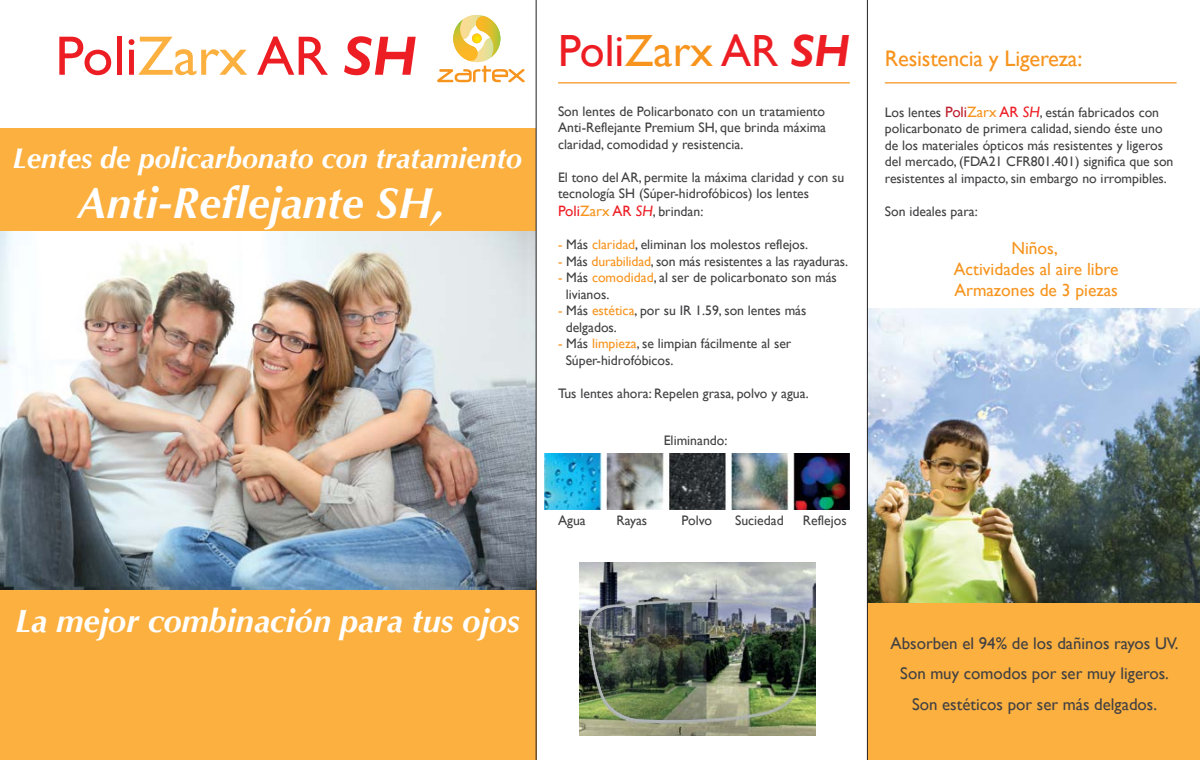
<style>
.page{position:relative;width:1200px;height:760px;background:#fff}
.page>*{position:absolute;margin:0;border:0;box-sizing:border-box;transform-origin:0 0}
.t1{font:55.62px "Gill Sans";color:#ed1d24}
.t2{font:italic 700 43.75px "Optima";color:#fff}
.t3{font:italic 700 32.5px "Optima";color:#fff}
.t4{font:italic 700 28.75px "Optima";color:#fff}
.t5{font:22.5px "Gill Sans";letter-spacing:-.01em;color:#f7941e}
.t6{font:17.5px/21px "Gill Sans";color:#f7941e;text-align:center}
.t7{font:16.88px/30px "Gill Sans";color:#414042;text-align:center}
.t8{font:13.75px/16.5px "Gill Sans";color:#414042}
.s1{color:#fbb040}
.s2{font-weight:700;font-style:italic}
.s3{font-size:45px;color:#ed1d24}
.s4{font-size:45px}
.s5{font-weight:700;font-style:italic;font-size:45px;color:#ed1d24}
.s6{font-size:15px;color:#be1e2d}
.s7{font-size:15px;color:#f7941e}
.s8{font-size:15px;color:#ed1d24}
.s9{font-style:italic;font-size:15px;color:#ed1d24}
.s10{color:#f7941e}
</style>
<div class="page">
<svg style="left:437px;top:15px;width:88px;height:67px"></svg>
<div style="left:1px;top:128px;width:535px;height:374px;background:#fbb040"></div>
<div style="left:0;top:580px;width:536px;height:179px;background:#fbb040"></div>
<img style="left:0;top:232px;width:535px;height:357px">
<img style="left:868px;top:308px;width:332px;height:295px">
<div style="left:867px;top:603px;width:333px;height:156px;background:#fbb040"></div>
<hr style="left:536px;top:0;width:1px;height:759px;background:#231f20">
<hr style="left:558px;top:82px;width:292px;height:1px;background:#f7941e">
<hr style="left:885px;top:82px;width:292px;height:1px;background:#f7941e">
<img style="left:544px;top:453px;width:306px;height:56px">
<img style="left:579px;top:562px;width:236px;height:173px">
<img style="left:587px;top:600px;width:120px;height:125px">
<hr style="left:867px;top:0;width:1px;height:759px;background:#231f20">
<h1 class="t1" style="left:55px;top:24px;width:363px">Poli<span class="s1">Zarx</span> AR <span class="s2">SH</span></h1>
<h3 class="t4" style="left:12px;top:141px;width:511px">Lentes de policarbonato con tratamiento</h3>
<h2 class="t2" style="left:78px;top:177px;width:369px">Anti-Reflejante SH,</h2>
<h3 class="t3" style="left:15px;top:601px;width:506px">La mejor combinación para tus ojos</h3>
<h3 class="t5" style="left:558px;top:45px;width:526px"><span class="s3">Poli</span><span class="s4">Zarx</span> <span class="s3">AR</span> <span class="s5">SH</span> Resistencia y Ligereza:</h3>
<p class="t8" style="left:885px;top:103px;width:290px">Los lentes <span class="s6">Poli</span><span class="s7">Zarx</span> <span class="s8">AR</span> <span class="s9">SH</span>, están fabricados con policarbonato de primera calidad, siendo éste uno de los materiales ópticos más resistentes y ligeros del mercado, (FDA21 CFR801.401) significa que son resistentes al impacto, sin embargo no irrompibles.</p>
<p class="t8" style="left:885px;top:202px;width:94px">Son ideales para:</p>
<p class="t6" style="left:954px;top:237px;width:166px">Niños,<br>Actividades al aire libre<br>Armazones de 3 piezas</p>
<p class="t8" style="left:558px;top:103px;width:270px;text-align:justify">Son lentes de Policarbonato con un tratamiento Anti-Reflejante Premium SH, que brinda máxima claridad, comodidad y resistencia.</p>
<p class="t8" style="left:558px;top:169px;width:288px">El tono del AR, permite la máxima claridad y con su tecnología SH (Súper-hidrofóbicos) los lentes</p>
<p class="t8" style="left:558px;top:203px;width:147px"><span class="s8">Poli</span><span class="s7">Zarx</span> <span class="s8">AR</span> <span class="s9">SH</span>, brindan:</p>
<p class="t8" style="left:558px;top:236px;width:252px"><span class="s10">-</span> Más <span class="s10">claridad</span>, eliminan los molestos reflejos.</p>
<p class="t8" style="left:558px;top:253px;width:291px"><span class="s10">-</span> Más <span class="s10">durabilidad</span>, son más resistentes a las rayaduras.</p>
<p class="t8" style="left:566px;top:269px;width:273px;text-indent:-8px"><span class="s10">-</span> Más <span class="s10">comodidad</span>, al ser de policarbonato son más livianos.</p>
<p class="t8" style="left:566px;top:302px;width:242px;text-indent:-8px"><span class="s10">-</span> Más <span class="s10">estética</span>, por su IR 1.59, son lentes más delgados.</p>
<p class="t8" style="left:566px;top:335px;width:227px;text-indent:-8px"><span class="s10">-</span> Más <span class="s10">limpieza</span>, se limpian fácilmente al ser<br>Súper-hidrofóbicos.</p>
<p class="t8" style="left:558px;top:385px;width:252px">Tus lentes ahora: Repelen grasa, polvo y agua.</p>
<p class="t8" style="left:664px;top:432px;width:65px">Eliminando:</p>
<p class="t8" style="left:558px;top:511px;width:29px">Agua</p>
<p class="t8" style="left:616px;top:511px;width:32px">Rayas</p>
<p class="t8" style="left:682px;top:511px;width:32px">Polvo</p>
<p class="t8" style="left:735px;top:511px;width:50px">Suciedad</p>
<p class="t8" style="left:803px;top:511px;width:45px">Reflejos</p>
<p class="t7" style="left:890px;top:628px;width:290px">Absorben el 94% de los dañinos rayos UV.<br>Son muy comodos por ser muy ligeros.<br>Son estéticos por ser más delgados.</p>
</div>
